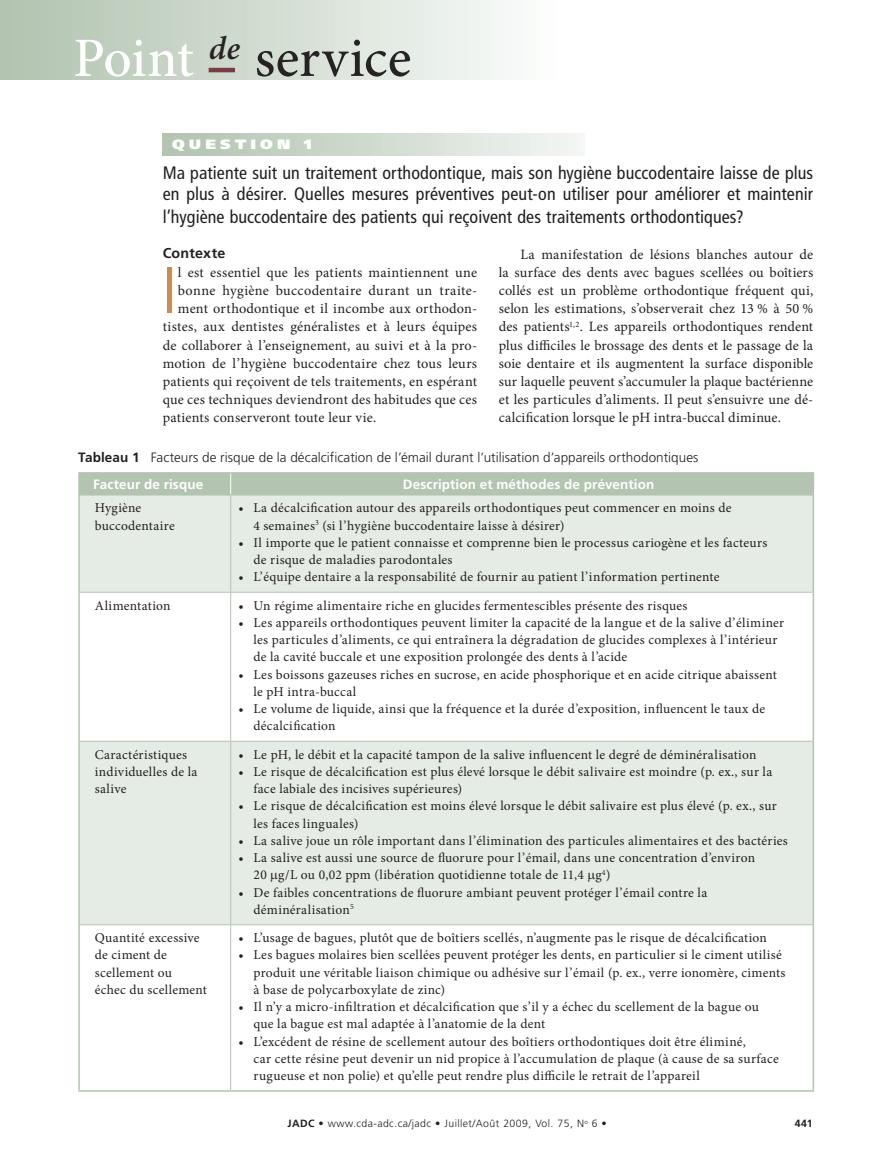
<style>
.page{position:relative;width:891px;height:1175px;background:#fff}
.page>*{position:absolute;margin:0;border:0;box-sizing:border-box;transform-origin:0 0}
.t1{font:300 condensed 65.85px "Frutiger LT Std";color:#c98c58}
.t2{font:500 55.5px "Minion Pro";color:#262324}
.t3{font:condensed 18px/21.8px "Frutiger LT Std";letter-spacing:.005em;color:#231f20;text-align:justify}
.t4{font:14.25px/18.1px "Minion Pro";letter-spacing:.015em;color:#231f20;text-align:justify}
.t5{font:700 14.25px "Frutiger LT Std";letter-spacing:.015em;color:#231f20}
.t6{font:13.5px/17.2px "Minion Pro";letter-spacing:.015em;color:#231f20}
.t7{font:300 13.5px/27.2px "Frutiger LT Std";letter-spacing:.005em;color:#231f20}
.t8{font:700 13.5px "Frutiger LT Std";letter-spacing:.01em;color:#fff}
.t9{font:900 13.5px "Frutiger LT Std";letter-spacing:.265em;color:#fff;scale:1.15 1}
.t10{font:300 10.5px "Frutiger LT Std";letter-spacing:.04em;color:#231f20}
.t11{font:700 10.5px "Frutiger LT Std";color:#231f20}
.s1{color:#fff}
.s2{font-weight:700}
.s3{font-weight:700;color:#fff}
</style>
<div class="page">
<div style="left:0;top:0;width:557px;height:79px;background:linear-gradient(to right,#b0c2ae,#fbfdfb)"></div>
<hr style="left:209px;top:68px;width:26px;height:4px;background:#773d40">
<div style="left:163px;top:134px;width:422px;height:21px;background:linear-gradient(to right,#b0c2ae,#f2f6f3)"></div>
<svg style="left:80px;top:495px;width:733px;height:429px;fill:#e4ece5"></svg>
<hr style="left:78px;top:495px;width:2px;height:97px;background:#b3c4b1">
<hr style="left:813px;top:495px;width:1px;height:97px;background:#b3c4b1">
<hr style="left:78px;top:592px;width:2px;height:149px;background:#b3c4b1">
<hr style="left:813px;top:592px;width:1px;height:149px;background:#b3c4b1">
<hr style="left:78px;top:741px;width:2px;height:183px;background:#b3c4b1">
<hr style="left:813px;top:741px;width:1px;height:183px;background:#b3c4b1">
<hr style="left:78px;top:924px;width:2px;height:166px;background:#b3c4b1">
<hr style="left:813px;top:924px;width:1px;height:166px;background:#b3c4b1">
<hr style="left:230px;top:495px;width:1px;height:97px;background:#b3c4b1">
<hr style="left:80px;top:592px;width:151px;height:1px;background:#b3c4b1">
<hr style="left:231px;top:592px;width:582px;height:1px;background:#b3c4b1">
<hr style="left:230px;top:592px;width:1px;height:149px;background:#b3c4b1">
<hr style="left:80px;top:741px;width:151px;height:1px;background:#b3c4b1">
<hr style="left:231px;top:741px;width:582px;height:1px;background:#b3c4b1">
<hr style="left:230px;top:741px;width:1px;height:183px;background:#b3c4b1">
<hr style="left:80px;top:924px;width:151px;height:1px;background:#b3c4b1">
<hr style="left:231px;top:924px;width:582px;height:1px;background:#b3c4b1">
<hr style="left:230px;top:925px;width:1px;height:165px;background:#b3c4b1">
<hr style="left:78px;top:472px;width:153px;height:1px;background:#b3c4b1">
<hr style="left:78px;top:473px;width:2px;height:22px;background:#b3c4b1">
<hr style="left:231px;top:472px;width:583px;height:1px;background:#b3c4b1">
<div style="left:80px;top:473px;width:734px;height:22px;background:#b3c4b1"></div>
<hr style="left:80px;top:494px;width:151px;height:1px;background:#b3c4b1">
<hr style="left:231px;top:494px;width:582px;height:1px;background:#b3c4b1">
<hr style="left:78px;top:1090px;width:153px;height:1px;background:#b3c4b1">
<hr style="left:231px;top:1090px;width:583px;height:1px;background:#b3c4b1">
<svg style="left:271px;top:873px;width:7px;height:9px"></svg>
<svg style="left:588px;top:873px;width:7px;height:9px"></svg>
<h2 class="t2" style="left:73px;top:25px;width:340px"><span class="s1">Point</span> <sup>de</sup> service</h2>
<p class="t9" style="left:172px;top:136px;width:123px">QUESTION 1</p>
<p class="t3" style="left:163px;top:162px;width:652px">Ma patiente suit un traitement orthodontique, mais son hygiène buccodentaire laisse de plus en plus à désirer. Quelles mesures préventives peut-on utiliser pour améliorer et maintenir l’hygiène buccodentaire des patients qui reçoivent des traitements orthodontiques?</p>
<p class="t5" style="left:163px;top:244px;width:64px">Contexte</p>
<h1 class="t1" style="left:163px;top:253px;width:16px">I</h1>
<p class="t4" style="left:178px;top:263px;width:301px">l est essentiel que les patients maintiennent une</p>
<p class="t4" style="left:499px;top:245px;width:316px;text-indent:22px">La manifestation de lésions blanches autour de la surface des dents avec bagues scellées ou boîtiers collés est un problème orthodontique fréquent qui, selon les estimations, s’observerait chez 13 % à 50 % des patients<sup>1,2</sup>. Les appareils orthodontiques rendent plus difficiles le brossage des dents et le passage de la soie dentaire et ils augmentent la surface disponible sur laquelle peuvent s’accumuler la plaque bactérienne et les particules d’aliments. Il peut s’ensuivre une dé&shy;calcification lorsque le pH intra-buccal diminue.</p>
<p class="t7" style="left:93px;top:444px;width:607px;text-indent:-15px"><span class="s2">Tableau 1</span> Facteurs de risque de la décalcification de l’émail durant l’utilisation d’appareils orthodontiques<br><span class="s3">Facteur de risque</span></p>
<p class="t4" style="left:178px;top:282px;width:301px">bonne hygiène buccodentaire durant un traite-</p>
<p class="t4" style="left:178px;top:300px;width:301px">ment orthodontique et il incombe aux orthodon-</p>
<p class="t4" style="left:163px;top:318px;width:316px">tistes, aux dentistes généralistes et à leurs équipes</p>
<p class="t4" style="left:163px;top:336px;width:316px">de collaborer à l’enseignement, au suivi et à la pro-</p>
<p class="t4" style="left:163px;top:354px;width:316px">motion de l’hygiène buccodentaire chez tous leurs</p>
<p class="t4" style="left:163px;top:372px;width:316px">patients qui reçoivent de tels traitements, en espérant</p>
<p class="t4" style="left:163px;top:390px;width:316px">que ces techniques deviendront des habitudes que ces</p>
<p class="t4" style="left:163px;top:408px;width:215px">patients conserveront toute leur vie.</p>
<p class="t8" style="left:403px;top:476px;width:253px">Description et méthodes de prévention</p>
<p class="t6" style="left:95px;top:499px;width:82px">Hygiène buccodentaire</p>
<p class="t6" style="left:254px;top:499px;width:480px;text-indent:-15px">• La décalcification autour des appareils orthodontiques peut commencer en moins de<br>4 semaines<sup>3</sup> (si l’hygiène buccodentaire laisse à désirer)</p>
<p class="t6" style="left:254px;top:534px;width:515px;text-indent:-15px">• Il importe que le patient connaisse et comprenne bien le processus cariogène et les facteurs de risque de maladies parodontales</p>
<p class="t6" style="left:239px;top:568px;width:483px">• L’équipe dentaire a la responsabilité de fournir au patient l’information pertinente</p>
<p class="t6" style="left:95px;top:596px;width:77px">Alimentation</p>
<p class="t6" style="left:239px;top:596px;width:451px">• Un régime alimentaire riche en glucides fermentescibles présente des risques</p>
<p class="t6" style="left:254px;top:614px;width:532px;text-indent:-15px">• Les appareils orthodontiques peuvent limiter la capacité de la langue et de la salive d’éliminer les particules d’aliments, ce qui entraînera la dégradation de glucides complexes à l’intérieur de la cavité buccale et une exposition prolongée des dents à l’acide</p>
<p class="t6" style="left:254px;top:665px;width:525px;text-indent:-15px">• Les boissons gazeuses riches en sucrose, en acide phosphorique et en acide citrique abaissent le pH intra-buccal</p>
<p class="t6" style="left:254px;top:700px;width:513px;text-indent:-15px">• Le volume de liquide, ainsi que la fréquence et la durée d’exposition, influencent le taux de décalcification</p>
<p class="t6" style="left:95px;top:745px;width:104px">Caractéristiques individuelles de la salive</p>
<p class="t6" style="left:239px;top:745px;width:519px">• Le pH, le débit et la capacité tampon de la salive influencent le degré de déminéralisation</p>
<p class="t6" style="left:254px;top:763px;width:520px;text-indent:-15px">• Le risque de décalcification est plus élevé lorsque le débit salivaire est moindre (p. ex., sur la face labiale des incisives supérieures)</p>
<p class="t6" style="left:254px;top:797px;width:525px;text-indent:-15px">• Le risque de décalcification est moins élevé lorsque le débit salivaire est plus élevé (p. ex., sur les faces linguales)</p>
<p class="t6" style="left:239px;top:832px;width:551px">• La salive joue un rôle important dans l’élimination des particules alimentaires et des bactéries</p>
<p class="t6" style="left:254px;top:849px;width:503px;text-indent:-15px">• La salive est aussi une source de fluorure pour l’émail, dans une concentration d’environ<br>20 g/L ou 0,02 ppm (libération quotidienne totale de 11,4 g<sup>4</sup>)</p>
<p class="t6" style="left:254px;top:883px;width:455px;text-indent:-15px">• De faibles concentrations de fluorure ambiant peuvent protéger l’émail contre la déminéralisation<sup>5</sup></p>
<p class="t6" style="left:95px;top:929px;width:114px">Quantité excessive de ciment de scellement ou<br>échec du scellement</p>
<p class="t6" style="left:239px;top:929px;width:530px">• L’usage de bagues, plutôt que de boîtiers scellés, n’augmente pas le risque de décalcification</p>
<p class="t6" style="left:254px;top:946px;width:534px;text-indent:-15px">• Les bagues molaires bien scellées peuvent protéger les dents, en particulier si le ciment utilisé produit une véritable liaison chimique ou adhésive sur l’émail (p. ex., verre ionomère, ciments à base de polycarboxylate de zinc)</p>
<p class="t6" style="left:254px;top:998px;width:507px;text-indent:-15px">• Il n’y a micro-infiltration et décalcification que s’il y a échec du scellement de la bague ou que la bague est mal adaptée à l’anatomie de la dent</p>
<p class="t6" style="left:254px;top:1032px;width:527px;text-indent:-15px">• L’excédent de résine de scellement autour des boîtiers orthodontiques doit être éliminé,<br>car cette résine peut devenir un nid propice à l’accumulation de plaque (à cause de sa surface rugueuse et non polie) et qu’elle peut rendre plus difficile le retrait de l’appareil</p>
<p class="t10" style="left:288px;top:1117px;width:321px"><span class="s2">JADC •</span> www.cda-adc.ca/jadc • Juillet/Août 2009, Vol. 75, N<sup>o</sup> 6 •</p>
<p class="t11" style="left:795px;top:1117px;width:19px">441</p>
</div>
